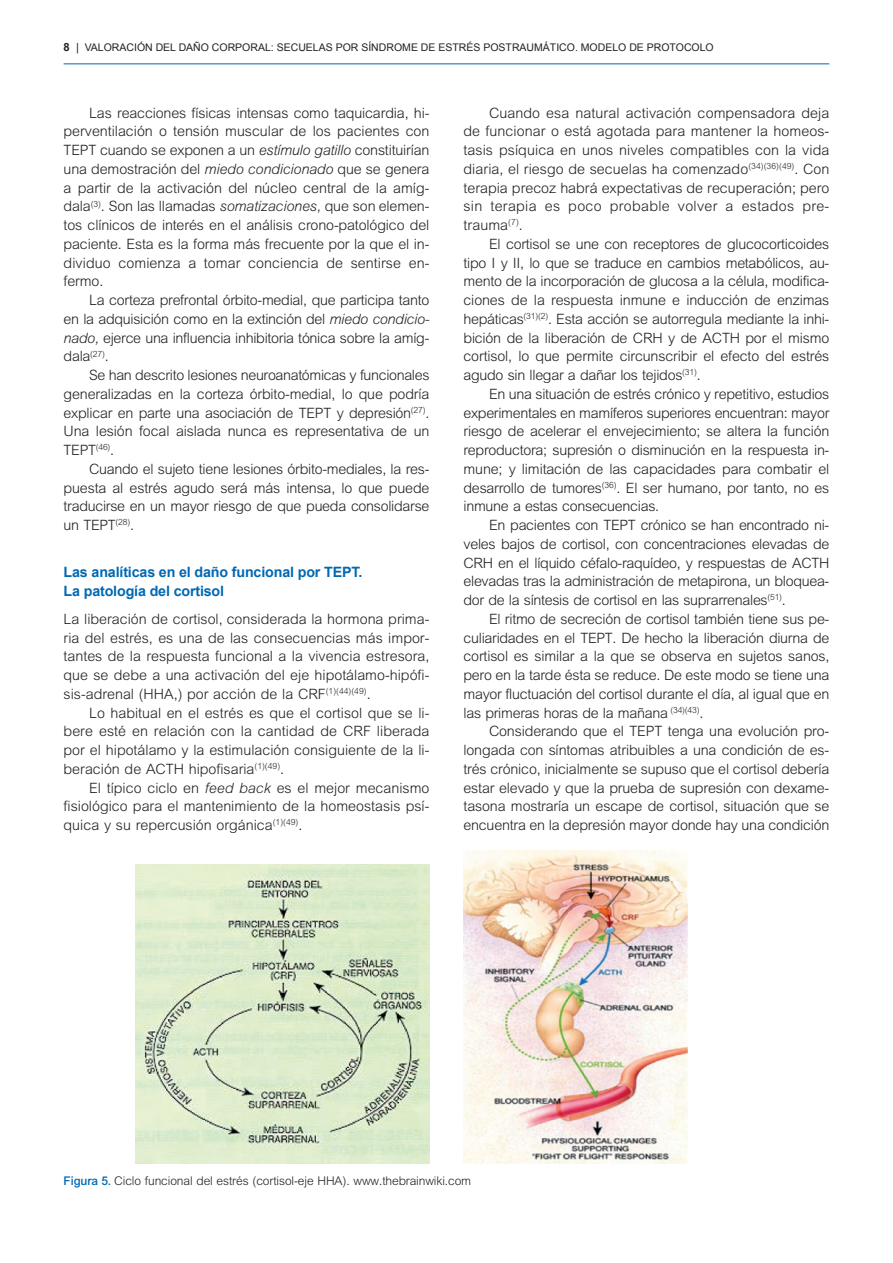
<style>
.page{position:relative;width:893px;height:1263px;background:#fff}
.page>*{position:absolute;margin:0;border:0;box-sizing:border-box;transform-origin:0 0}
.t1{font:300 14.25px/18.8px "M Arial";letter-spacing:-.015em;color:#231f20;text-align:justify}
.t2{font:700 14.25px/18.8px "Arial";letter-spacing:-.01em;color:#0168b3}
.t3{font:300 12px "M Arial";letter-spacing:-.01em;color:#231f20}
.t4{font:10.5px "Arial";color:#231f20}
.s1{font-weight:700;font-size:11.25px}
.s2{font-size:11.25px}
.s3{font-style:italic}
.s4{font-family:"Arial";font-weight:500;color:#0168b3}
</style>
<div class="page">
<hr style="left:64px;top:63px;width:765px;height:1px;background:#0168b3">
<img style="left:135px;top:864px;width:294px;height:300px">
<img style="left:463px;top:850px;width:225px;height:314px">
<p class="t4" style="left:64px;top:41px;width:651px"><span class="s1">8</span> <span class="s2">|</span> VALORACIÓN DEL DAÑO CORPORAL: SECUELAS POR SÍNDROME DE ESTRÉS POSTRAUMÁTICO. MODELO DE PROTOCOLO</p>
<p class="t1" style="left:64px;top:104px;width:367px;text-indent:26px">Las reacciones físicas intensas como taquicardia, hi&shy;perventilación o tensión muscular de los pacientes con TEPT cuando se exponen a un <span class="s3">estímulo gatillo</span> constituirían una demostración del <span class="s3">miedo condicionado</span> que se genera a partir de la activación del núcleo central de la amíg&shy;dala<sup>(3)</sup>. Son las llamadas <span class="s3">somatizaciones,</span> que son elemen&shy;tos clínicos de interés en el análisis crono-patológico del paciente. Esta es la forma más frecuente por la que el in&shy;dividuo comienza a tomar conciencia de sentirse en&shy;fermo.</p>
<p class="t1" style="left:64px;top:292px;width:367px;text-indent:26px">La corteza prefrontal órbito-medial, que participa tanto en la adquisición como en la extinción del <span class="s3">miedo condicio&shy;nado,</span> ejerce una influencia inhibitoria tónica sobre la amíg&shy;dala<sup>(27)</sup>.</p>
<p class="t1" style="left:64px;top:367px;width:367px;text-indent:26px">Se han descrito lesiones neuroanatómicas y funcionales generalizadas en la corteza órbito-medial, lo que podría explicar en parte una asociación de TEPT y depresión<sup>(27)</sup>.<br>Una lesión focal aislada nunca es representativa de un TEPT<sup>(46)</sup>.</p>
<p class="t1" style="left:64px;top:461px;width:367px;text-indent:26px">Cuando el sujeto tiene lesiones órbito-mediales, la res&shy;puesta al estrés agudo será más intensa, lo que puede traducirse en un mayor riesgo de que pueda consolidarse un TEPT<sup>(28)</sup>.</p>
<p class="t2" style="left:64px;top:563px;width:300px">Las analíticas en el daño funcional por TEPT.<br>La patología del cortisol</p>
<p class="t1" style="left:64px;top:611px;width:367px">La liberación de cortisol, considerada la hormona prima&shy;ria del estrés, es una de las consecuencias más impor&shy;tantes de la respuesta funcional a la vivencia estresora, que se debe a una activación del eje hipotálamo-hipófi&shy;sis-adrenal (HHA,) por acción de la CRF<sup>(1)(44)(49)</sup>.</p>
<p class="t1" style="left:64px;top:704px;width:367px;text-indent:26px">Lo habitual en el estrés es que el cortisol que se li&shy;bere esté en relación con la cantidad de CRF liberada por el hipotálamo y la estimulación consiguiente de la li&shy;beración de ACTH hipofisaria<sup>(1)(49)</sup>.</p>
<p class="t1" style="left:64px;top:779px;width:367px;text-indent:26px">El típico ciclo en <span class="s3">feed back</span> es el mejor mecanismo fisiológico para el mantenimiento de la homeostasis psí&shy;quica y su repercusión orgánica<sup>(1)(49)</sup>.</p>
<p class="t1" style="left:463px;top:104px;width:367px;text-indent:26px">Cuando esa natural activación compensadora deja de funcionar o está agotada para mantener la homeos&shy;tasis psíquica en unos niveles compatibles con la vida diaria, el riesgo de secuelas ha comenzado<sup>(34)(36)(49)</sup>. Con terapia precoz habrá expectativas de recuperación; pero sin terapia es poco probable volver a estados pre&shy;trauma<sup>(7)</sup>.</p>
<p class="t1" style="left:463px;top:236px;width:367px;text-indent:26px">El cortisol se une con receptores de glucocorticoides tipo I y II, lo que se traduce en cambios metabólicos, au&shy;mento de la incorporación de glucosa a la célula, modifica&shy;ciones de la respuesta inmune e inducción de enzimas hepáticas<sup>(31)(2)</sup>. Esta acción se autorregula mediante la inhi&shy;bición de la liberación de CRH y de ACTH por el mismo cortisol, lo que permite circunscribir el efecto del estrés agudo sin llegar a dañar los tejidos<sup>(31)</sup>.</p>
<p class="t1" style="left:463px;top:386px;width:367px;text-indent:26px">En una situación de estrés crónico y repetitivo, estudios experimentales en mamíferos superiores encuentran: mayor riesgo de acelerar el envejecimiento; se altera la función reproductora; supresión o disminución en la respuesta in&shy;mune; y limitación de las capacidades para combatir el desarrollo de tumores<sup>(36)</sup>. El ser humano, por tanto, no es inmune a estas consecuencias.</p>
<p class="t1" style="left:463px;top:517px;width:367px;text-indent:26px">En pacientes con TEPT crónico se han encontrado ni&shy;veles bajos de cortisol, con concentraciones elevadas de CRH en el líquido céfalo-raquídeo, y respuestas de ACTH elevadas tras la administración de metapirona, un bloquea&shy;dor de la síntesis de cortisol en las suprarrenales<sup>(51)</sup>.</p>
<p class="t1" style="left:463px;top:611px;width:367px;text-indent:26px">El ritmo de secreción de cortisol también tiene sus pe&shy;culiaridades en el TEPT. De hecho la liberación diurna de cortisol es similar a la que se observa en sujetos sanos, pero en la tarde ésta se reduce. De este modo se tiene una mayor fluctuación del cortisol durante el día, al igual que en las primeras horas de la mañana <sup>(34)(43)</sup>.</p>
<p class="t1" style="left:463px;top:723px;width:367px;text-indent:26px">Considerando que el TEPT tenga una evolución pro&shy;longada con síntomas atribuibles a una condición de es&shy;trés crónico, inicialmente se supuso que el cortisol debería estar elevado y que la prueba de supresión con dexame&shy;tasona mostraría un escape de cortisol, situación que se encuentra en la depresión mayor donde hay una condición</p>
<p class="t3" style="left:64px;top:1177px;width:409px"><span class="s4">Figura 5.</span> Ciclo funcional del estrés (cortisol-eje HHA). www.thebrainwiki.com</p>
</div>
